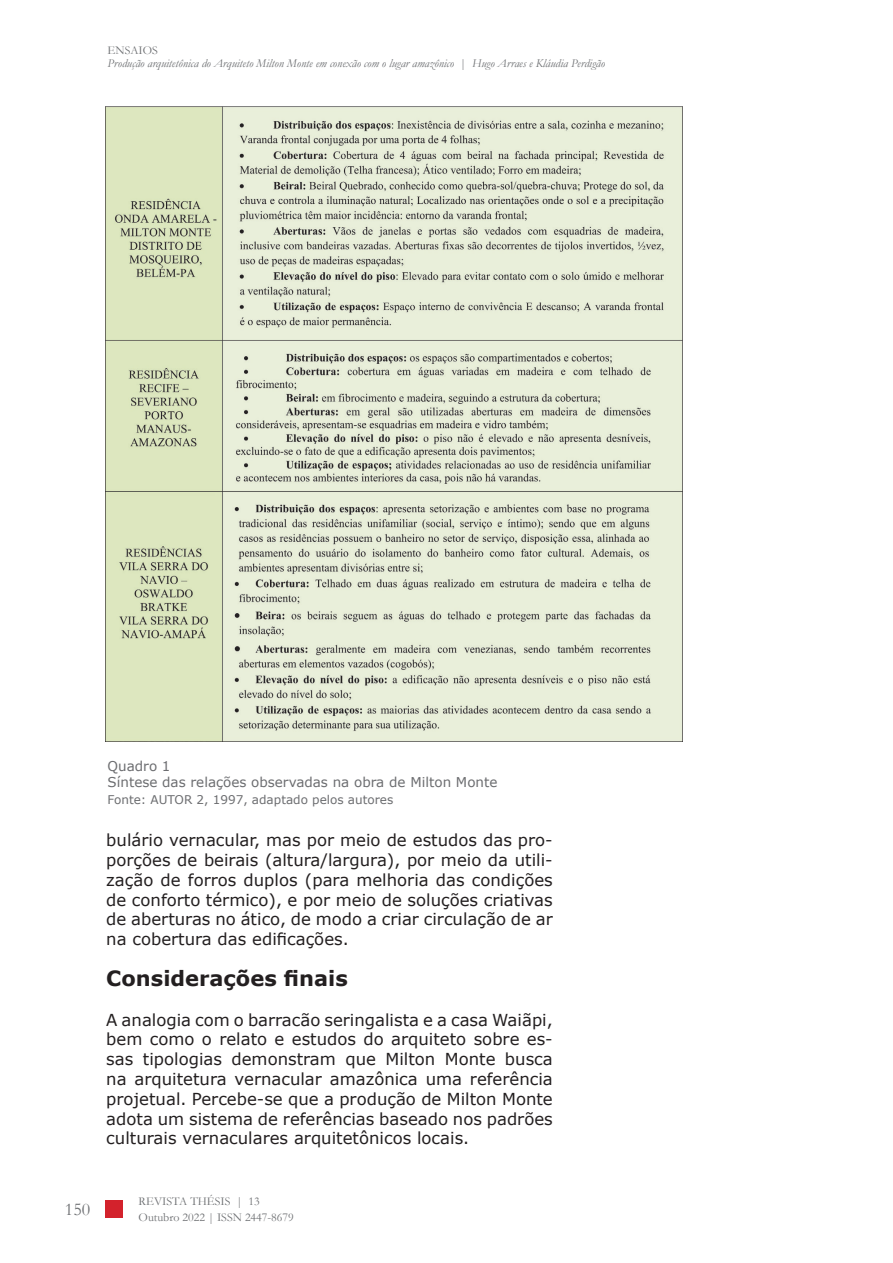
<style>
.page{position:relative;width:893px;height:1263px;background:#fff}
.page>*{position:absolute;margin:0;border:0;box-sizing:border-box;transform-origin:0 0}
.Artigos_-_Texto{font:700 21px "Verdana";color:#231f20}
.t1{font:18px "Garamond";color:#6d6f72}
.Artigos_-_Texto-2{font:16.5px/19.8px "Verdana";color:#231f20;text-align:justify}
.Legendas_-_Título{font:13.5px "Verdana";color:#6c6d70}
.t2{font:italic 12px/12.8px "Garamond";color:#6d6f72}
.t3{font:12px/16.2px "Garamond";color:#6d6f72}
.t4{font:12px "Verdana";color:#6c6d70}
.s1{font-style:normal}
</style>
<div class="page">
<div style="left:106px;top:1201px;width:17px;height:17px;background:#d3222c"></div>
<img style="left:106px;top:106px;width:576px;height:635px">
<p class="t2" style="left:108px;top:44px;width:499px"><span class="s1">ENSAIOS<br></span>Produção arquitetônica do Arquiteto Milton Monte em conexão com o lugar amazônico <span class="s1">|</span> Hugo Arraes e Kláudia Perdigão</p>
<p class="Legendas_-_Título" style="left:108px;top:757px;width:64px">Quadro 1</p>
<p class="Legendas_-_Título" style="left:108px;top:773px;width:391px">Síntese das relações observadas na obra de Milton Monte</p>
<p class="t4" style="left:108px;top:791px;width:287px">Fonte: AUTOR 2, 1997, adaptado pelos autores</p>
<p class="Artigos_-_Texto-2" style="left:106px;top:830px;width:448px">bulário vernacular, mas por meio de estudos das pro&shy;porções de beirais (altura/largura), por meio da utili&shy;zação de forros duplos (para melhoria das condições de conforto térmico), e por meio de soluções criativas de aberturas no ático, de modo a criar circulação de ar na cobertura das edificações.</p>
<p class="Artigos_-_Texto" style="left:106px;top:963px;width:243px">Considerações finais</p>
<p class="Artigos_-_Texto-2" style="left:106px;top:1009px;width:448px">A analogia com o barracão seringalista e a casa Waiãpi, bem como o relato e estudos do arquiteto sobre es&shy;sas tipologias demonstram que Milton Monte busca na arquitetura vernacular amazônica uma referência projetual. Percebe-se que a produção de Milton Monte adota um sistema de referências baseado nos padrões culturais vernaculares arquitetônicos locais.</p>
<p class="t1" style="left:65px;top:1197px;width:27px">150</p>
<p class="t3" style="left:139px;top:1193px;width:157px">REVISTA THÉSIS | 13<br>Outubro 2022 | ISSN 2447-8679</p>
</div>
